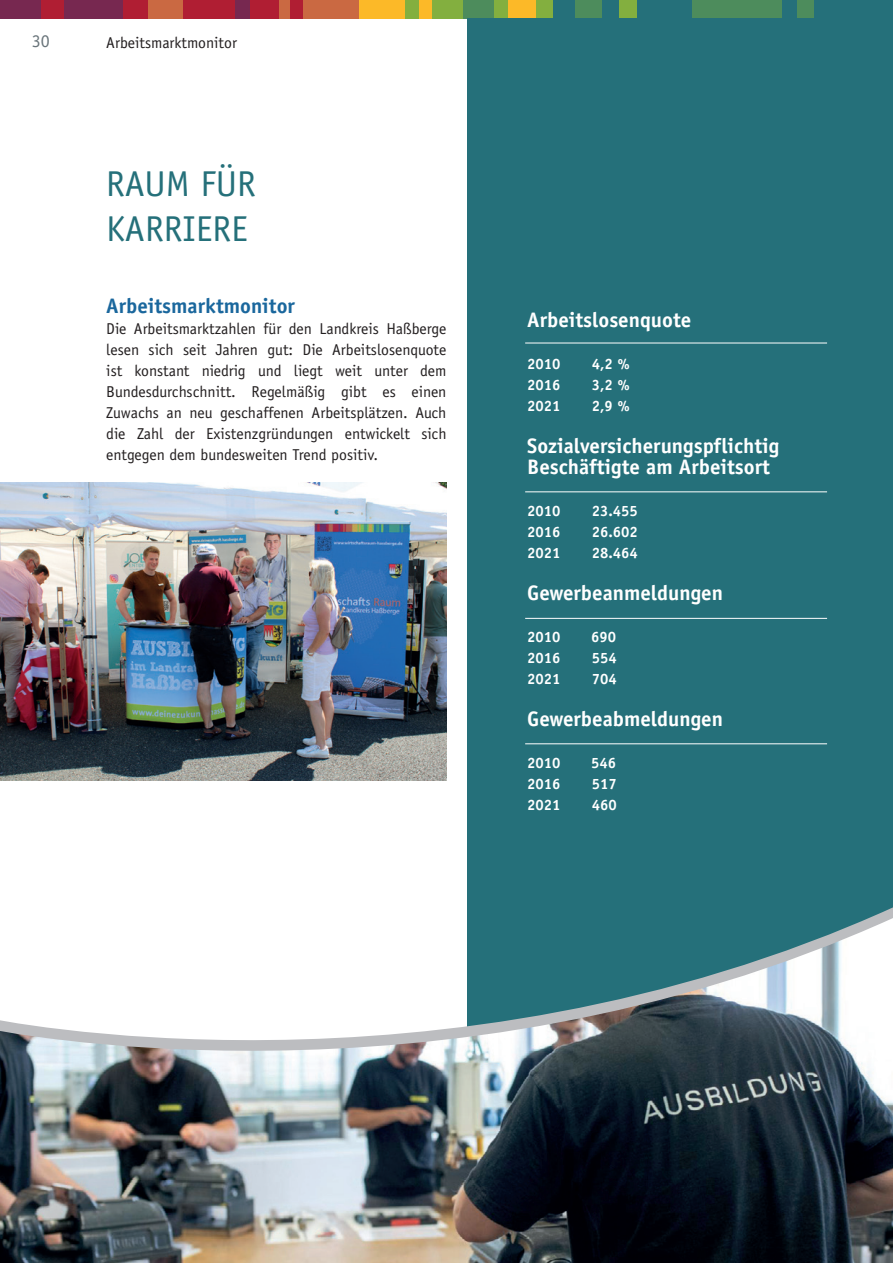
<style>
.page{position:relative;width:893px;height:1263px;background:#fff}
.page>*{position:absolute;margin:0;border:0;box-sizing:border-box;transform-origin:0 0}
.t1{font:36px/45px "Officina Sans";color:#25707a}
.t2{font:700 21px/21px "Officina Sans";color:#fff}
.t3{font:700 21px "Officina Sans";color:#1a679d}
.t4{font:18px "Officina Sans";color:#6a757b}
.t5{font:15.75px/21px "Officina Sans";color:#231f20;text-align:justify}
.t6{font:700 15px "Officina Sans";color:#fff}
</style>
<div class="page">
<div style="left:0;top:0;width:41px;height:18px;background:#772850"></div>
<div style="left:41px;top:0;width:23px;height:18px;background:#b01e33"></div>
<div style="left:64px;top:0;width:59px;height:18px;background:#772850"></div>
<div style="left:123px;top:0;width:25px;height:18px;background:#b01e33"></div>
<div style="left:148px;top:0;width:36px;height:18px;background:#ca6942"></div>
<div style="left:184px;top:0;width:51px;height:18px;background:#b01e33"></div>
<div style="left:235px;top:0;width:15px;height:18px;background:#772850"></div>
<div style="left:250px;top:0;width:30px;height:18px;background:#b01e33"></div>
<div style="left:280px;top:0;width:11px;height:18px;background:#ca6942"></div>
<div style="left:291px;top:0;width:12px;height:18px;background:#b01e33"></div>
<div style="left:303px;top:0;width:56px;height:18px;background:#ca6942"></div>
<div style="left:359px;top:0;width:47px;height:18px;background:#fcb928"></div>
<div style="left:406px;top:0;width:13px;height:18px;background:#83af3f"></div>
<div style="left:419px;top:0;width:13px;height:18px;background:#fcb928"></div>
<div style="left:432px;top:0;width:31px;height:18px;background:#83af3f"></div>
<div style="left:463px;top:0;width:31px;height:18px;background:#4d8c5c"></div>
<div style="left:494px;top:0;width:14px;height:18px;background:#83af3f"></div>
<div style="left:508px;top:0;width:29px;height:18px;background:#fcb928"></div>
<div style="left:537px;top:0;width:16px;height:18px;background:#83af3f"></div>
<div style="left:553px;top:0;width:22px;height:18px;background:#25707a"></div>
<div style="left:575px;top:0;width:28px;height:18px;background:#4d8c5c"></div>
<div style="left:603px;top:0;width:17px;height:18px;background:#25707a"></div>
<div style="left:620px;top:0;width:17px;height:18px;background:#83af3f"></div>
<div style="left:637px;top:0;width:55px;height:18px;background:#25707a"></div>
<div style="left:692px;top:0;width:90px;height:18px;background:#4d8c5c"></div>
<div style="left:782px;top:0;width:15px;height:18px;background:#25707a"></div>
<div style="left:797px;top:0;width:17px;height:18px;background:#4d8c5c"></div>
<div style="left:814px;top:0;width:79px;height:18px;background:#25707a"></div>
<div style="left:468px;top:18px;width:425px;height:1028px;background:#25707a"></div>
<hr style="left:525px;top:343px;width:302px;height:1px;background:#fff">
<hr style="left:525px;top:491px;width:302px;height:1px;background:#fff">
<hr style="left:525px;top:618px;width:302px;height:1px;background:#fff">
<hr style="left:525px;top:743px;width:302px;height:1px;background:#fff">
<img style="left:0;top:483px;width:446px;height:297px">
<img style="left:0;top:1124px;width:893px;height:139px">
<svg style="left:0;top:907px;width:893px;height:217px"></svg>
<p class="t4" style="left:32px;top:30px;width:20px">30</p>
<p class="t5" style="left:106px;top:32px;width:132px">Arbeitsmarktmonitor</p>
<h1 class="t1" style="left:106px;top:162px;width:151px">RAUM FÜR<br>KARRIERE</h1>
<h2 class="t3" style="left:106px;top:293px;width:190px">Arbeitsmarktmonitor</h2>
<p class="t5" style="left:106px;top:318px;width:342px">Die Arbeitsmarktzahlen für den Landkreis Haßberge lesen sich seit Jahren gut: Die Arbeitslosenquote ist konstant niedrig und liegt weit unter dem Bundesdurchschnitt. Regelmäßig gibt es einen Zuwachs an neu geschaffenen Arbeitsplätzen. Auch die Zahl der Existenzgründungen entwickelt sich entgegen dem bundesweiten Trend positiv.</p>
<h2 class="t2" style="left:527px;top:309px;width:166px">Arbeitslosenquote</h2>
<p class="t6" style="left:527px;top:355px;width:35px">2010</p>
<p class="t6" style="left:592px;top:355px;width:40px">4,2 %</p>
<p class="t6" style="left:527px;top:376px;width:35px">2016</p>
<p class="t6" style="left:592px;top:376px;width:40px">3,2 %</p>
<p class="t6" style="left:527px;top:397px;width:35px">2021</p>
<p class="t6" style="left:592px;top:397px;width:40px">2,9 %</p>
<h2 class="t2" style="left:527px;top:435px;width:254px">Sozialversicherungspflichtig<br>Beschäftigte am Arbeitsort</h2>
<p class="t6" style="left:527px;top:502px;width:35px">2010</p>
<p class="t6" style="left:592px;top:502px;width:48px">23.455</p>
<p class="t6" style="left:527px;top:523px;width:35px">2016</p>
<p class="t6" style="left:592px;top:523px;width:48px">26.602</p>
<p class="t6" style="left:527px;top:544px;width:35px">2021</p>
<p class="t6" style="left:592px;top:544px;width:48px">28.464</p>
<h2 class="t2" style="left:527px;top:582px;width:197px">Gewerbeanmeldungen</h2>
<p class="t6" style="left:527px;top:628px;width:35px">2010</p>
<p class="t6" style="left:591px;top:628px;width:27px">690</p>
<p class="t6" style="left:527px;top:649px;width:35px">2016</p>
<p class="t6" style="left:592px;top:649px;width:27px">554</p>
<p class="t6" style="left:527px;top:670px;width:35px">2021</p>
<p class="t6" style="left:592px;top:670px;width:27px">704</p>
<h2 class="t2" style="left:527px;top:708px;width:197px">Gewerbeabmeldungen</h2>
<p class="t6" style="left:527px;top:754px;width:35px">2010</p>
<p class="t6" style="left:591px;top:754px;width:27px">546</p>
<p class="t6" style="left:527px;top:775px;width:35px">2016</p>
<p class="t6" style="left:592px;top:775px;width:27px">517</p>
<p class="t6" style="left:527px;top:796px;width:35px">2021</p>
<p class="t6" style="left:592px;top:796px;width:27px">460</p>
</div>
